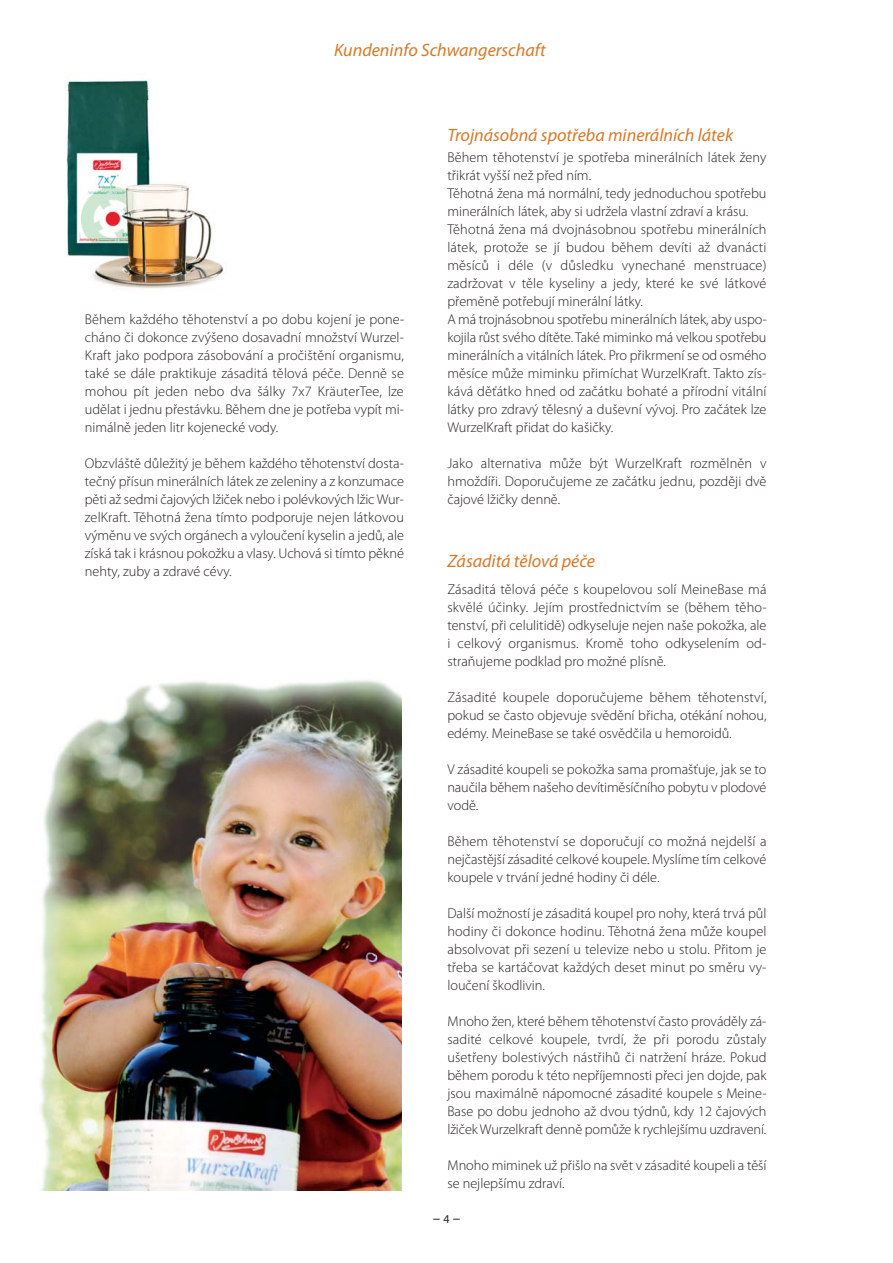
<style>
.page{position:relative;width:893px;height:1263px;background:#fff}
.page>*{position:absolute;margin:0;border:0;box-sizing:border-box;transform-origin:0 0}
.t1{font:italic 18px "Myriad Pro";color:#d87829}
.t2{font:15px "Myriad Pro";color:#231f20}
.t3{font:300 14.25px/18px "Myriad Pro";color:#231f20;text-align:justify}
.s1{font-size:12px}
</style>
<div class="page">
<img style="left:65px;top:80px;width:159px;height:210px">
<img style="left:40px;top:680px;width:362px;height:511px">
<p class="t1" style="left:334px;top:43px;width:213px">Kundeninfo Schwangerschaft</p>
<p class="t3" style="left:85px;top:312px;width:321px">Během každého těhotenství a po dobu kojení je pone&shy;cháno či dokonce zvýšeno dosavadní množství Wurzel-Kraft jako podpora zásobování a pročištění organismu, také se dále praktikuje zásaditá tělová péče. Denně se mohou pít jeden nebo dva šálky 7x7 KräuterTee, lze udělat i jednu přestávku. Během dne je potřeba vypít mi&shy;nimálně jeden litr kojenecké vody.</p>
<p class="t3" style="left:85px;top:456px;width:320px">Obzvláště důležitý je během každého těhotenství dosta&shy;tečný přísun minerálních látek ze zeleniny a z konzumace pěti až sedmi čajových lžiček nebo i polévkových lžic Wur&shy;zelKraft. Těhotná žena tímto podporuje nejen látkovou výměnu ve svých orgánech a vyloučení kyselin a jedů, ale získá tak i krásnou pokožku a vlasy. Uchová si tímto pěkné nehty, zuby a zdravé cévy.</p>
<p class="t1" style="left:447px;top:128px;width:287px">Trojnásobná spotřeba minerálních látek</p>
<p class="t3" style="left:447px;top:150px;width:321px;text-align:left">Během těhotenství je spotřeba minerálních látek ženy třikrát vyšší než před ním.<br>Těhotná žena má normální, tedy jednoduchou spotřebu minerálních látek, aby si udržela vlastní zdraví a krásu.<br>Těhotná žena má dvojnásobnou spotřebu minerálních látek, protože se jí budou během devíti až dvanácti měsíců i déle (v důsledku vynechané menstruace) zadržovat v těle kyseliny a jedy, které ke své látkové přeměně potřebují minerální látky.<br>A má trojnásobnou spotřebu minerálních látek, aby uspo&shy;kojila růst svého dítěte. Také miminko má velkou spotřebu minerálních a vitálních látek. Pro přikrmení se od osmého měsíce může miminku přimíchat WurzelKraft. Takto zís&shy;kává děťátko hned od začátku bohaté a přírodní vitální látky pro zdravý tělesný a duševní vývoj. Pro začátek lze WurzelKraft přidat do kašičky.</p>
<p class="t3" style="left:447px;top:456px;width:320px">Jako alternativa může být WurzelKraft rozmělněn v hmoždíři. Doporučujeme ze začátku jednu, později dvě čajové lžičky denně.</p>
<p class="t1" style="left:447px;top:554px;width:149px">Zásaditá tělová péče</p>
<p class="t3" style="left:447px;top:582px;width:321px">Zásaditá tělová péče s koupelovou solí MeineBase má skvělé účinky. Jejím prostřednictvím se (během těho&shy;tenství, při celulitidě) odkyseluje nejen naše pokožka, ale i celkový organismus. Kromě toho odkyselením od&shy;straňujeme podklad pro možné plísně.</p>
<p class="t3" style="left:447px;top:690px;width:320px">Zásadité koupele doporučujeme během těhotenství, pokud se často objevuje svědění břicha, otékání nohou, edémy. MeineBase se také osvědčila u hemoroidů.</p>
<p class="t3" style="left:447px;top:762px;width:320px">V zásadité koupeli se pokožka sama promašťuje, jak se to naučila během našeho devítiměsíčního pobytu v plodové vodě.</p>
<p class="t3" style="left:447px;top:834px;width:320px">Během těhotenství se doporučují co možná nejdelší a nejčastější zásadité celkové koupele. Myslíme tím celkové koupele v trvání jedné hodiny či déle.</p>
<p class="t3" style="left:447px;top:906px;width:320px">Další možností je zásaditá koupel pro nohy, která trvá půl hodiny či dokonce hodinu. Těhotná žena může koupel absolvovat při sezení u televize nebo u stolu. Přitom je třeba se kartáčovat každých deset minut po směru vy&shy;loučení škodlivin.</p>
<p class="t3" style="left:447px;top:1014px;width:321px">Mnoho žen, které během těhotenství často prováděly zá&shy;sadité celkové koupele, tvrdí, že při porodu zůstaly ušetřeny bolestivých nástřihů či natržení hráze. Pokud během porodu k této nepříjemnosti přeci jen dojde, pak jsou maximálně nápomocné zásadité koupele s Meine-Base po dobu jednoho až dvou týdnů, kdy 12 čajových lžiček Wurzelkraft denně pomůže k rychlejšímu uzdravení.</p>
<p class="t3" style="left:447px;top:1158px;width:320px">Mnoho miminek už přišlo na svět v zásadité koupeli a těší se nejlepšímu zdraví.</p>
<p class="t2" style="left:432px;top:1213px;width:29px">– <span class="s1">4</span> –</p>
</div>
